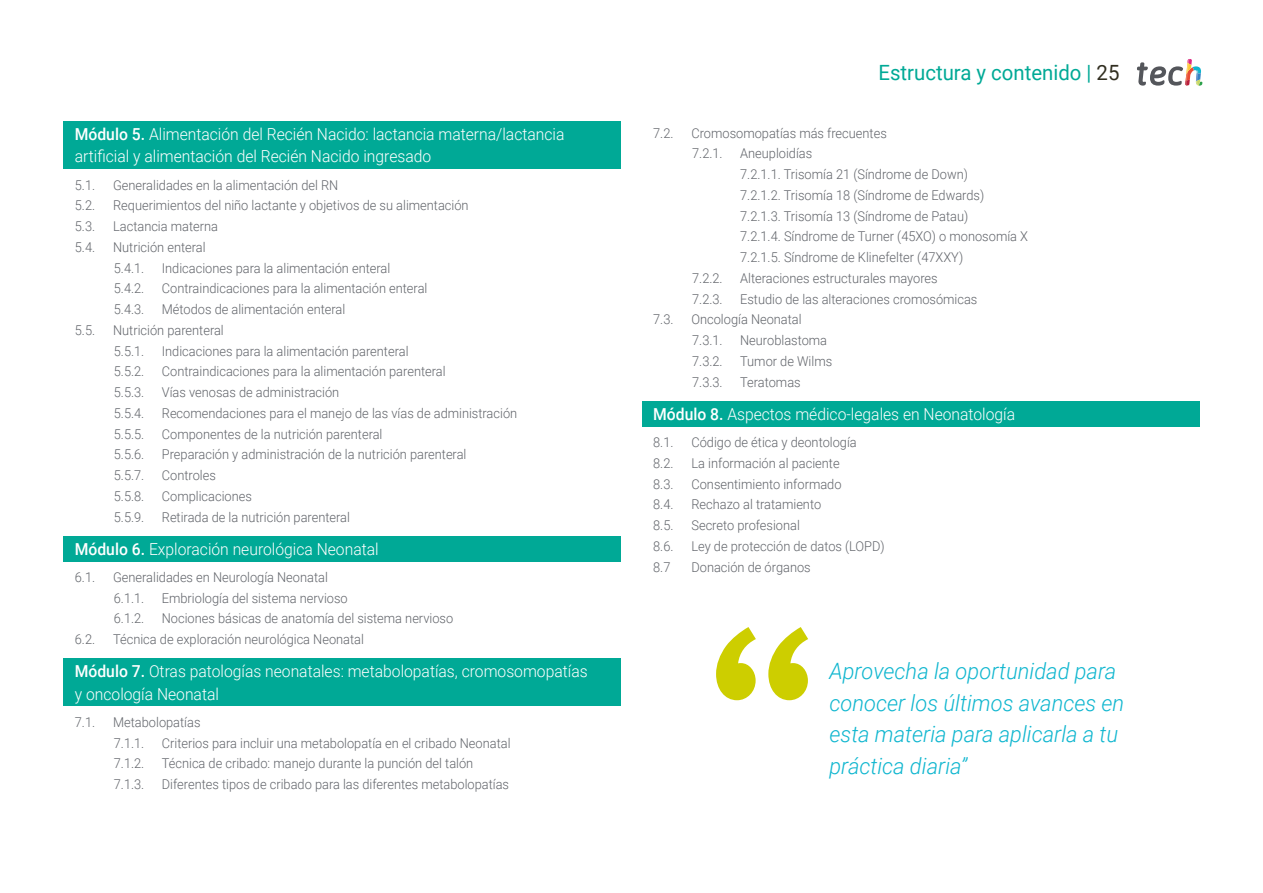
<style>
.page{position:relative;width:1263px;height:893px;background:#fff}
.page>*{position:absolute;margin:0;border:0;box-sizing:border-box;transform-origin:0 0}
.t1{font:italic 300 22.5px/31.5px "Roboto";color:#0fb6cf}
.t2{font:21px "Roboto";color:#00a996}
.t3{font:300 16.5px/22.5px "Roboto";color:#fff;scale:.95 1}
.t4{font:300 13.5px/20.7px "Roboto";color:#61646a;scale:.95 1}
.s1{font-weight:500}
.s2{color:#312e20}
</style>
<div class="page">
<div style="left:64px;top:121px;width:557px;height:48px;background:#00a996"></div>
<div style="left:64px;top:536px;width:557px;height:25px;background:#00a996"></div>
<div style="left:64px;top:658px;width:557px;height:48px;background:#00a996"></div>
<div style="left:642px;top:401px;width:557px;height:25px;background:#00a996"></div>
<svg style="left:1137px;top:59px;width:65px;height:27px"></svg>
<svg style="left:716px;top:627px;width:92px;height:73px"></svg>
<p class="t3" style="left:75px;top:122px;width:517px"><span class="s1">Módulo 5.</span> Alimentación del Recién Nacido: lactancia materna/lactancia artificial y alimentación del Recién Nacido ingresado</p>
<p class="t4" style="left:75px;top:174px;width:23px">5.1.</p>
<p class="t4" style="left:113px;top:174px;width:239px">Generalidades en la alimentación del RN</p>
<p class="t4" style="left:75px;top:195px;width:23px">5.2.</p>
<p class="t4" style="left:113px;top:195px;width:376px">Requerimientos del niño lactante y objetivos de su alimentación</p>
<p class="t4" style="left:75px;top:215px;width:23px">5.3.</p>
<p class="t4" style="left:113px;top:215px;width:112px">Lactancia materna</p>
<p class="t4" style="left:75px;top:236px;width:23px">5.4.</p>
<p class="t4" style="left:113px;top:236px;width:99px">Nutrición enteral<br>5.4.1.</p>
<p class="t4" style="left:162px;top:257px;width:242px">Indicaciones para la alimentación enteral</p>
<p class="t4" style="left:114px;top:278px;width:34px">5.4.2.</p>
<p class="t4" style="left:162px;top:278px;width:281px">Contraindicaciones para la alimentación enteral</p>
<p class="t4" style="left:114px;top:298px;width:34px">5.4.3.</p>
<p class="t4" style="left:162px;top:298px;width:195px">Métodos de alimentación enteral</p>
<p class="t4" style="left:75px;top:319px;width:23px">5.5.</p>
<p class="t4" style="left:113px;top:319px;width:118px">Nutrición parenteral<br>5.5.1.</p>
<p class="t4" style="left:162px;top:340px;width:261px">Indicaciones para la alimentación parenteral</p>
<p class="t4" style="left:114px;top:361px;width:34px">5.5.2.</p>
<p class="t4" style="left:162px;top:361px;width:300px">Contraindicaciones para la alimentación parenteral</p>
<p class="t4" style="left:114px;top:381px;width:34px">5.5.3.</p>
<p class="t4" style="left:162px;top:381px;width:188px">Vías venosas de administración</p>
<p class="t4" style="left:114px;top:402px;width:34px">5.5.4.</p>
<p class="t4" style="left:162px;top:402px;width:376px">Recomendaciones para el manejo de las vías de administración</p>
<p class="t4" style="left:114px;top:423px;width:34px">5.5.5.</p>
<p class="t4" style="left:162px;top:423px;width:234px">Componentes de la nutrición parenteral</p>
<p class="t4" style="left:114px;top:444px;width:34px">5.5.6.</p>
<p class="t4" style="left:162px;top:444px;width:322px">Preparación y administración de la nutrición parenteral</p>
<p class="t4" style="left:114px;top:464px;width:34px">5.5.7.</p>
<p class="t4" style="left:162px;top:464px;width:58px">Controles</p>
<p class="t4" style="left:114px;top:485px;width:34px">5.5.8.</p>
<p class="t4" style="left:162px;top:485px;width:96px">Complicaciones</p>
<p class="t4" style="left:114px;top:506px;width:34px">5.5.9.</p>
<p class="t4" style="left:162px;top:506px;width:200px">Retirada de la nutrición parenteral</p>
<p class="t3" style="left:75px;top:537px;width:321px"><span class="s1">Módulo 6.</span> Exploración neurológica Neonatal</p>
<p class="t4" style="left:75px;top:566px;width:23px">6.1.</p>
<p class="t4" style="left:113px;top:566px;width:228px">Generalidades en Neurología Neonatal<br>6.1.1.</p>
<p class="t4" style="left:162px;top:587px;width:197px">Embriología del sistema nervioso</p>
<p class="t4" style="left:114px;top:608px;width:34px">6.1.2.</p>
<p class="t4" style="left:162px;top:608px;width:308px">Nociones básicas de anatomía del sistema nervioso</p>
<p class="t4" style="left:75px;top:628px;width:23px">6.2.</p>
<p class="t4" style="left:113px;top:628px;width:266px">Técnica de exploración neurológica Neonatal</p>
<p class="t3" style="left:75px;top:660px;width:541px"><span class="s1">Módulo 7.</span> Otras patologías neonatales: metabolopatías, cromosomopatías y oncología Neonatal</p>
<p class="t4" style="left:75px;top:711px;width:23px">7.1.</p>
<p class="t4" style="left:113px;top:711px;width:93px">Metabolopatías<br>7.1.1.</p>
<p class="t4" style="left:162px;top:732px;width:369px">Criterios para incluir una metabolopatía en el cribado Neonatal</p>
<p class="t4" style="left:114px;top:753px;width:34px">7.1.2.</p>
<p class="t4" style="left:162px;top:753px;width:329px">Técnica de cribado: manejo durante la punción del talón</p>
<p class="t4" style="left:114px;top:773px;width:34px">7.1.3.</p>
<p class="t4" style="left:162px;top:773px;width:367px">Diferentes tipos de cribado para las diferentes metabolopatías</p>
<h2 class="t2" style="left:878px;top:57px;width:242px">Estructura y contenido | <span class="s2">25</span></h2>
<p class="t4" style="left:653px;top:122px;width:23px">7.2.</p>
<p class="t4" style="left:691px;top:122px;width:207px">Cromosomopatías más frecuentes<br>7.2.1.</p>
<p class="t4" style="left:740px;top:143px;width:304px">Aneuploidías<br>7.2.1.1. Trisomía 21 (Síndrome de Down)<br>7.2.1.2. Trisomía 18 (Síndrome de Edwards)<br>7.2.1.3. Trisomía 13 (Síndrome de Patau)<br>7.2.1.4. Síndrome de Turner (45XO) o monosomía X 7.2.1.5. Síndrome de Klinefelter (47XXY)</p>
<p class="t4" style="left:692px;top:267px;width:34px">7.2.2.</p>
<p class="t4" style="left:740px;top:267px;width:209px">Alteraciones estructurales mayores</p>
<p class="t4" style="left:692px;top:288px;width:34px">7.2.3.</p>
<p class="t4" style="left:740px;top:288px;width:251px">Estudio de las alteraciones cromosómicas</p>
<p class="t4" style="left:653px;top:309px;width:23px">7.3.</p>
<p class="t4" style="left:691px;top:309px;width:118px">Oncología Neonatal<br>7.3.1.</p>
<p class="t4" style="left:740px;top:330px;width:93px">Neuroblastoma</p>
<p class="t4" style="left:692px;top:350px;width:34px">7.3.2.</p>
<p class="t4" style="left:740px;top:350px;width:98px">Tumor de Wilms</p>
<p class="t4" style="left:692px;top:371px;width:34px">7.3.3.</p>
<p class="t4" style="left:740px;top:371px;width:65px">Teratomas</p>
<p class="t3" style="left:653px;top:402px;width:382px"><span class="s1">Módulo 8.</span> Aspectos médico-legales en Neonatología</p>
<p class="t4" style="left:653px;top:431px;width:23px">8.1.</p>
<p class="t4" style="left:691px;top:431px;width:175px">Código de ética y deontología</p>
<p class="t4" style="left:653px;top:452px;width:23px">8.2.</p>
<p class="t4" style="left:691px;top:452px;width:158px">La información al paciente</p>
<p class="t4" style="left:653px;top:473px;width:23px">8.3.</p>
<p class="t4" style="left:691px;top:473px;width:160px">Consentimiento informado</p>
<p class="t4" style="left:653px;top:494px;width:23px">8.4.</p>
<p class="t4" style="left:691px;top:494px;width:138px">Rechazo al tratamiento</p>
<p class="t4" style="left:653px;top:514px;width:23px">8.5.</p>
<p class="t4" style="left:691px;top:514px;width:116px">Secreto profesional</p>
<p class="t4" style="left:653px;top:535px;width:23px">8.6.</p>
<p class="t4" style="left:691px;top:535px;width:205px">Ley de protección de datos (LOPD)</p>
<p class="t4" style="left:653px;top:556px;width:20px">8.7</p>
<p class="t4" style="left:691px;top:556px;width:127px">Donación de órganos</p>
<h1 class="t1" style="left:829px;top:655px;width:296px">Aprovecha la oportunidad para conocer los últimos avances en esta materia para aplicarla a tu práctica diaria”</h1>
</div>
